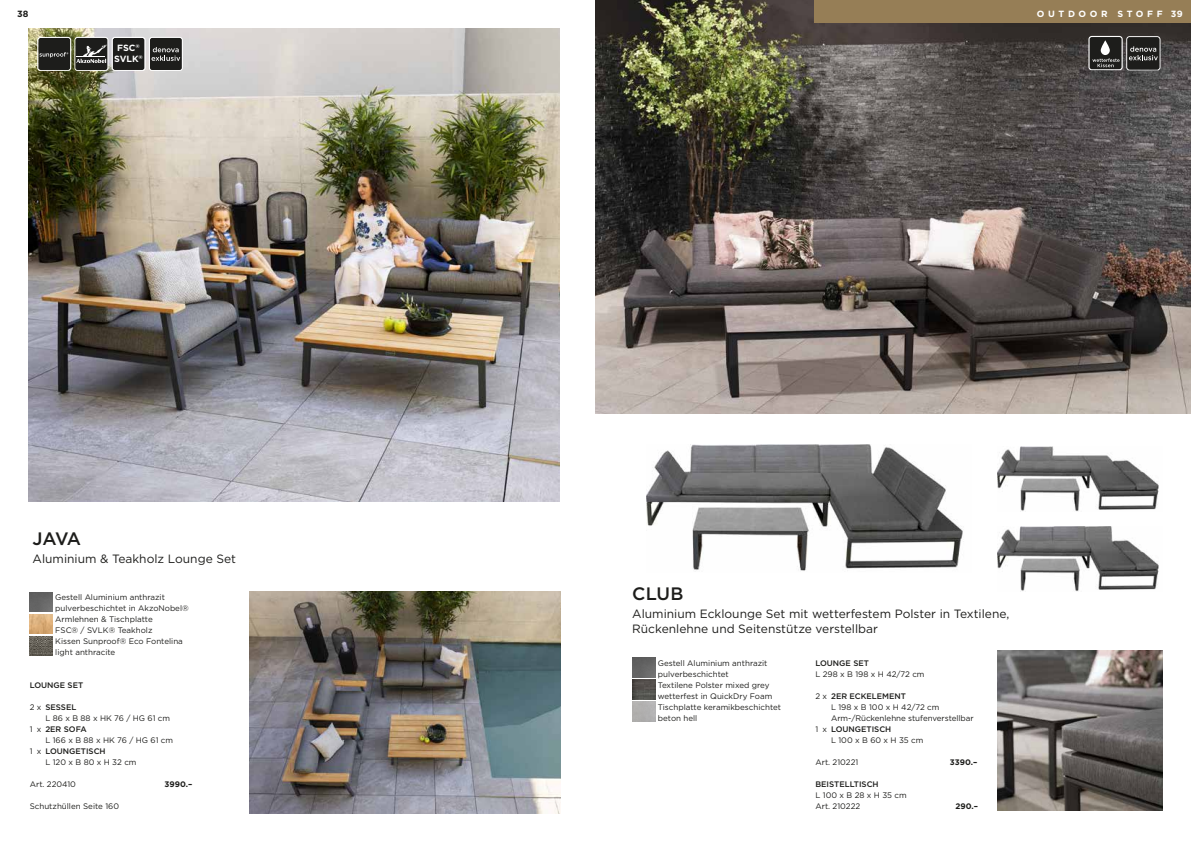
<style>
.page{position:relative;width:1191px;height:842px;background:#fff}
.page>*{position:absolute;margin:0;border:0;box-sizing:border-box;transform-origin:0 0}
.t1{font:500 18px "Gotham";letter-spacing:-.01em;color:#1d1d1b}
.t2{font:12px/15px "Gotham";color:#1d1d1b}
.t3{font:700 9px/10.8px "Gotham";letter-spacing:.39em;color:#fff;text-align:center}
.t4{font:700 9px "Gotham";color:#1d1d1b}
.t5{font:8px/11px "Gotham";color:#1d1d1b}
.t6{font:500 8px "Gotham";color:#1d1d1b}
.t7{font:700 8px "Gotham";color:#1d1d1b}
.s1{font-weight:400}
</style>
<div class="page">
<img style="left:632px;top:657px;width:23px;height:20px">
<img style="left:632px;top:679px;width:23px;height:20px">
<img style="left:595px;top:0;width:596px;height:413px">
<img style="left:997px;top:651px;width:165px;height:159px">
<img style="left:997px;top:527px;width:162px;height:65px">
<img style="left:646px;top:445px;width:317px;height:126px">
<img style="left:997px;top:446px;width:162px;height:65px">
<svg style="left:1088px;top:36px;width:72px;height:34px;background:#4a4948"></svg>
<div style="left:814px;top:0;width:377px;height:23px;background:#967e56"></div>
<img style="left:29px;top:28px;width:530px;height:473px">
<div style="left:30px;top:592px;width:23px;height:20px;background:#656565"></div>
<svg style="left:52px;top:614px;width:1px;height:20px"></svg>
<img style="left:30px;top:614px;width:22px;height:20px">
<img style="left:30px;top:636px;width:23px;height:20px">
<img style="left:249px;top:591px;width:311px;height:223px">
<svg style="left:37px;top:37px;width:146px;height:34px;background:#4d4d4a"></svg>
<p class="t4" style="left:17px;top:8px;width:13px">38</p>
<p class="t3" style="left:114px;top:42px;width:30px">FSC<sup>®<br></sup>SVLK<sup>®</sup></p>
<h1 class="t1" style="left:33px;top:527px;width:50px">JAVA</h1>
<h2 class="t2" style="left:33px;top:551px;width:205px">Aluminium &amp; Teakholz Lounge Set</h2>
<p class="t5" style="left:55px;top:592px;width:135px">Gestell Aluminium anthrazit pulverbeschichtet in AkzoNobel®<br>Armlehnen &amp; Tischplatte<br>FSC® / SVLK® Teakholz<br>Kissen Sunproof® Eco Fontelina light anthracite</p>
<p class="t6" style="left:30px;top:680px;width:55px">LOUNGE SET</p>
<p class="t6" style="left:30px;top:702px;width:48px"><span class="s1">2 x</span> SESSEL</p>
<p class="t5" style="left:45px;top:713px;width:126px">L 86 x B 88 x HK 76 / HG 61 cm</p>
<p class="t6" style="left:30px;top:724px;width:58px"><span class="s1">1 x</span> 2ER SOFA</p>
<p class="t5" style="left:45px;top:735px;width:129px">L 166 x B 88 x HK 76 / HG 61 cm</p>
<p class="t6" style="left:30px;top:746px;width:77px"><span class="s1">1 x</span> LOUNGETISCH</p>
<p class="t5" style="left:45px;top:757px;width:93px">L 120 x B 80 x H 32 cm</p>
<p class="t5" style="left:30px;top:779px;width:48px">Art. 220410</p>
<p class="t7" style="left:165px;top:779px;width:29px">3990.–</p>
<p class="t5" style="left:30px;top:801px;width:91px">Schutzhüllen Seite 160</p>
<p class="t3" style="left:1037px;top:8px;width:127px">OUTDOOR STOFF</p>
<p class="t3" style="left:1171px;top:8px;width:13px">39</p>
<h1 class="t1" style="left:632px;top:582px;width:53px">CLUB</h1>
<h2 class="t2" style="left:632px;top:606px;width:378px">Aluminium Ecklounge Set mit wetterfestem Polster in Textilene,<br>Rückenlehne und Seitenstütze verstellbar</h2>
<p class="t5" style="left:658px;top:658px;width:125px">Gestell Aluminium anthrazit pulverbeschichtet<br>Textilene Polster mixed grey wetterfest in QuickDry Foam<br>Tischplatte keramikbeschichtet beton hell</p>
<p class="t6" style="left:815px;top:658px;width:55px">LOUNGE SET</p>
<p class="t5" style="left:815px;top:669px;width:111px">L 298 x B 198 x H 42/72 cm</p>
<p class="t6" style="left:815px;top:691px;width:92px"><span class="s1">2 x</span> 2ER ECKELEMENT</p>
<p class="t5" style="left:831px;top:702px;width:110px">L 198 x B 100 x H 42/72 cm</p>
<p class="t5" style="left:831px;top:713px;width:144px">Arm-/Rückenlehne stufenverstellbar</p>
<p class="t6" style="left:815px;top:724px;width:77px"><span class="s1">1 x</span> LOUNGETISCH</p>
<p class="t5" style="left:831px;top:735px;width:94px">L 100 x B 60 x H 35 cm</p>
<p class="t5" style="left:815px;top:757px;width:44px">Art. 210221</p>
<p class="t7" style="left:950px;top:757px;width:29px">3390.–</p>
<p class="t6" style="left:815px;top:779px;width:65px">BEISTELLTISCH</p>
<p class="t5" style="left:815px;top:790px;width:93px">L 100 x B 28 x H 35 cm<br>Art. 210222</p>
<p class="t7" style="left:955px;top:801px;width:24px">290.–</p>
</div>
